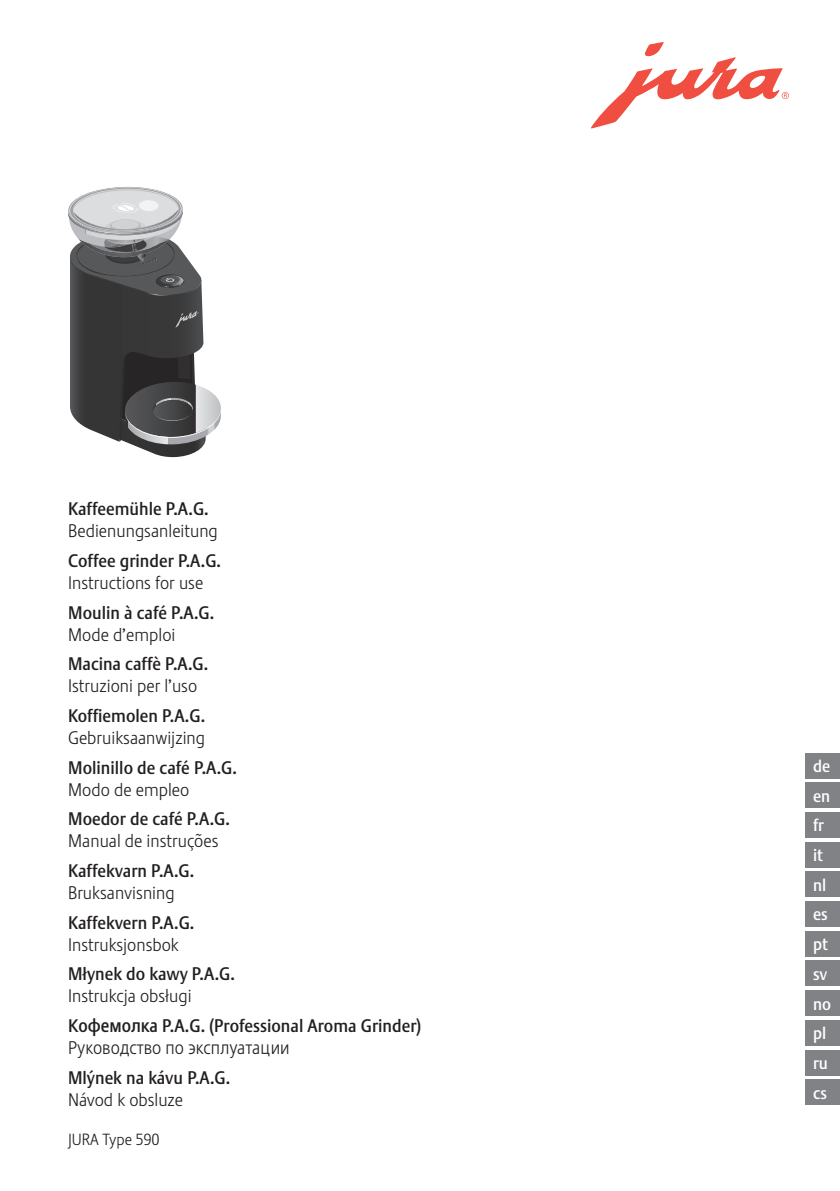
<style>
.page{position:relative;width:840px;height:1191px;background:#fff}
.page>*{position:absolute;margin:0;border:0;box-sizing:border-box;transform-origin:0 0}
.t1{font:18px "Stalemate Pro 2 J Medium";color:#231f20}
.t2{font:18px "Stalemate Pro 2 J Light";color:#231f20}
.t3{font:17px/29.6px "Stalemate Pro 2 J Medium";color:#fff}
.t4{font:16px "Stalemate Pro 2 J Light";color:#231f20}
</style>
<div class="page">
<svg style="left:68px;top:189px;width:153px;height:268px"></svg>
<svg style="left:591px;top:42px;width:197px;height:87px"></svg>
<div style="left:805px;top:990px;width:34px;height:26px;background:#808285"></div>
<div style="left:805px;top:1020px;width:34px;height:25px;background:#808285"></div>
<div style="left:805px;top:1049px;width:34px;height:26px;background:#808285"></div>
<div style="left:805px;top:1079px;width:34px;height:26px;background:#808285"></div>
<div style="left:805px;top:871px;width:34px;height:26px;background:#808285"></div>
<div style="left:805px;top:901px;width:34px;height:25px;background:#808285"></div>
<div style="left:805px;top:931px;width:34px;height:25px;background:#808285"></div>
<div style="left:805px;top:960px;width:34px;height:26px;background:#808285"></div>
<div style="left:805px;top:753px;width:34px;height:25px;background:#808285"></div>
<div style="left:805px;top:782px;width:34px;height:26px;background:#808285"></div>
<div style="left:805px;top:812px;width:34px;height:25px;background:#808285"></div>
<div style="left:805px;top:842px;width:34px;height:25px;background:#808285"></div>
<p class="t1" style="left:68px;top:498px;width:142px">Kaffeemühle P.A.G.</p>
<p class="t2" style="left:68px;top:520px;width:151px">Bedienungsanleitung</p>
<p class="t1" style="left:68px;top:550px;width:154px">Coffee grinder P.A.G.</p>
<p class="t2" style="left:68px;top:572px;width:137px">Instructions for use</p>
<p class="t1" style="left:68px;top:601px;width:148px">Moulin à café P.A.G.</p>
<p class="t2" style="left:68px;top:624px;width:109px">Mode d’emploi</p>
<p class="t1" style="left:68px;top:653px;width:142px">Macina caffè P.A.G.</p>
<p class="t2" style="left:68px;top:675px;width:130px">Istruzioni per l’uso</p>
<p class="t1" style="left:68px;top:705px;width:138px">Koffiemolen P.A.G.</p>
<p class="t2" style="left:68px;top:727px;width:138px">Gebruiksaanwijzing</p>
<p class="t1" style="left:68px;top:756px;width:170px">Molinillo de café P.A.G.</p>
<p class="t2" style="left:68px;top:779px;width:123px">Modo de empleo</p>
<p class="t1" style="left:68px;top:808px;width:163px">Moedor de café P.A.G.</p>
<p class="t2" style="left:68px;top:830px;width:152px">Manual de instruções</p>
<p class="t1" style="left:68px;top:860px;width:128px">Kaffekvarn P.A.G.</p>
<p class="t2" style="left:68px;top:882px;width:108px">Bruksanvisning</p>
<p class="t1" style="left:68px;top:911px;width:128px">Kaffekvern P.A.G.</p>
<p class="t2" style="left:68px;top:934px;width:112px">Instruksjonsbok</p>
<p class="t1" style="left:68px;top:963px;width:168px">Młynek do kawy P.A.G.</p>
<p class="t2" style="left:68px;top:985px;width:125px">Instrukcja obsługi</p>
<p class="t1" style="left:68px;top:1015px;width:355px">Кофемолка P.A.G. (Professional Aroma Grinder)</p>
<p class="t2" style="left:68px;top:1037px;width:223px">Руководство по эксплуатации</p>
<p class="t1" style="left:68px;top:1066px;width:164px">Mlýnek na kávu P.A.G.</p>
<p class="t2" style="left:68px;top:1089px;width:116px">Návod k obsluze</p>
<p class="t4" style="left:68px;top:1130px;width:93px">JURA Type 590</p>
<p class="t3" style="left:812px;top:751px;width:19px">de en fr it</p>
<p class="t3" style="left:812px;top:870px;width:16px;text-align:justify">nl es pt sv</p>
<p class="t3" style="left:812px;top:989px;width:20px">no pl ru cs</p>
</div>
